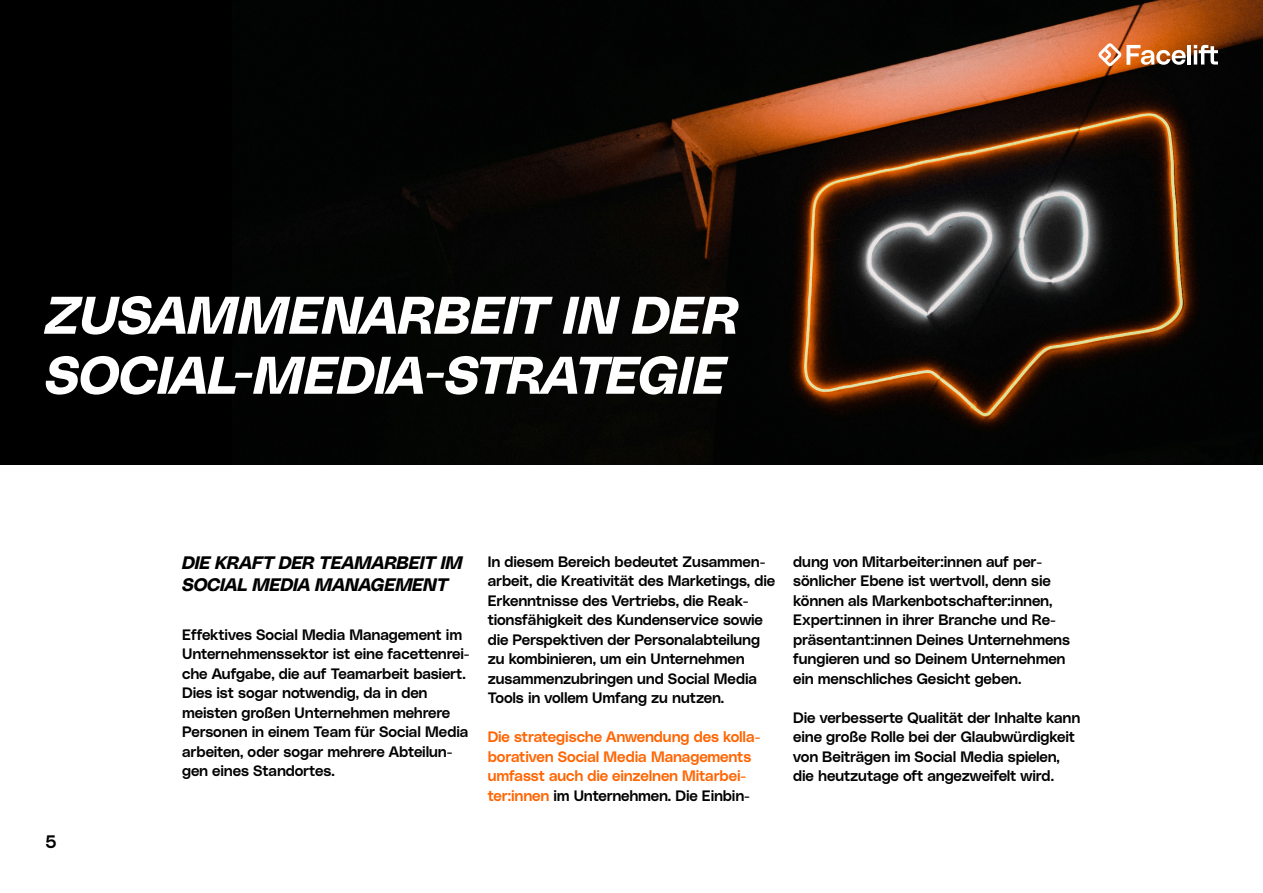
<style>
.page{position:relative;width:1263px;height:893px;background:#fff}
.page>*{position:absolute;margin:0;border:0;box-sizing:border-box;transform-origin:0 0}
.t1{font:italic 52.5px/60px "Poly Sans Bulky";letter-spacing:.005em;color:#fff}
.t2{font:italic 18px/22.5px "Poly Sans Bulky";color:#000}
.t3{font:18px "Poly Sans Median";color:#000}
.t4{font:15px/19.5px "Poly Sans Median";letter-spacing:-.01em;color:#000}
.t5{font:15px/19.5px "Poly Sans Median";letter-spacing:-.01em;color:#ff6400}
.s1{color:#000}
</style>
<div class="page">
<div style="left:0;top:0;width:1263px;height:464px;background:#000"></div>
<img style="left:401px;top:0;width:862px;height:464px">
<hr style="left:1187px;top:45px;width:4px;height:20px;background:#fff">
<svg style="left:1194px;top:45px;width:24px;height:20px"></svg>
<svg style="left:1098px;top:43px;width:88px;height:23px"></svg>
<h1 class="t1" style="left:45px;top:282px;width:695px">ZUSAMMENARBEIT IN DER<br>SOCIAL-MEDIA-STRATEGIE</h1>
<p class="t3" style="left:45px;top:827px;width:13px">5</p>
<p class="t2" style="left:182px;top:550px;width:282px">DIE KRAFT DER TEAMARBEIT IM<br>SOCIAL MEDIA MANAGEMENT</p>
<p class="t4" style="left:182px;top:623px;width:289px">Effektives Social Media Management im Unternehmenssektor ist eine facettenrei&shy;che Aufgabe, die auf Teamarbeit basiert.<br>Dies ist sogar notwendig, da in den meisten großen Unternehmen mehrere Personen in einem Team für Social Media arbeiten, oder sogar mehrere Abteilun&shy;gen eines Standortes.</p>
<p class="t4" style="left:488px;top:550px;width:289px">In diesem Bereich bedeutet Zusammen&shy;arbeit, die Kreativität des Marketings, die Erkenntnisse des Vertriebs, die Reak&shy;tionsfähigkeit des Kundenservice sowie die Perspektiven der Personalabteilung zu kombinieren, um ein Unternehmen zusammenzubringen und Social Media Tools in vollem Umfang zu nutzen.</p>
<p class="t5" style="left:488px;top:726px;width:274px">Die strategische Anwendung des kolla&shy;borativen Social Media Managements umfasst auch die einzelnen Mitarbei&shy;ter:innen <span class="s1">im Unternehmen. Die Einbin-</span></p>
<p class="t4" style="left:793px;top:550px;width:278px">dung von Mitarbeiter:innen auf per&shy;sönlicher Ebene ist wertvoll, denn sie können als Markenbotschafter:innen, Expert:innen in ihrer Branche und Re&shy;präsentant:innen Deines Unternehmens fungieren und so Deinem Unternehmen ein menschliches Gesicht geben.</p>
<p class="t4" style="left:793px;top:706px;width:288px">Die verbesserte Qualität der Inhalte kann eine große Rolle bei der Glaubwürdigkeit von Beiträgen im Social Media spielen, die heutzutage oft angezweifelt wird.</p>
</div>
